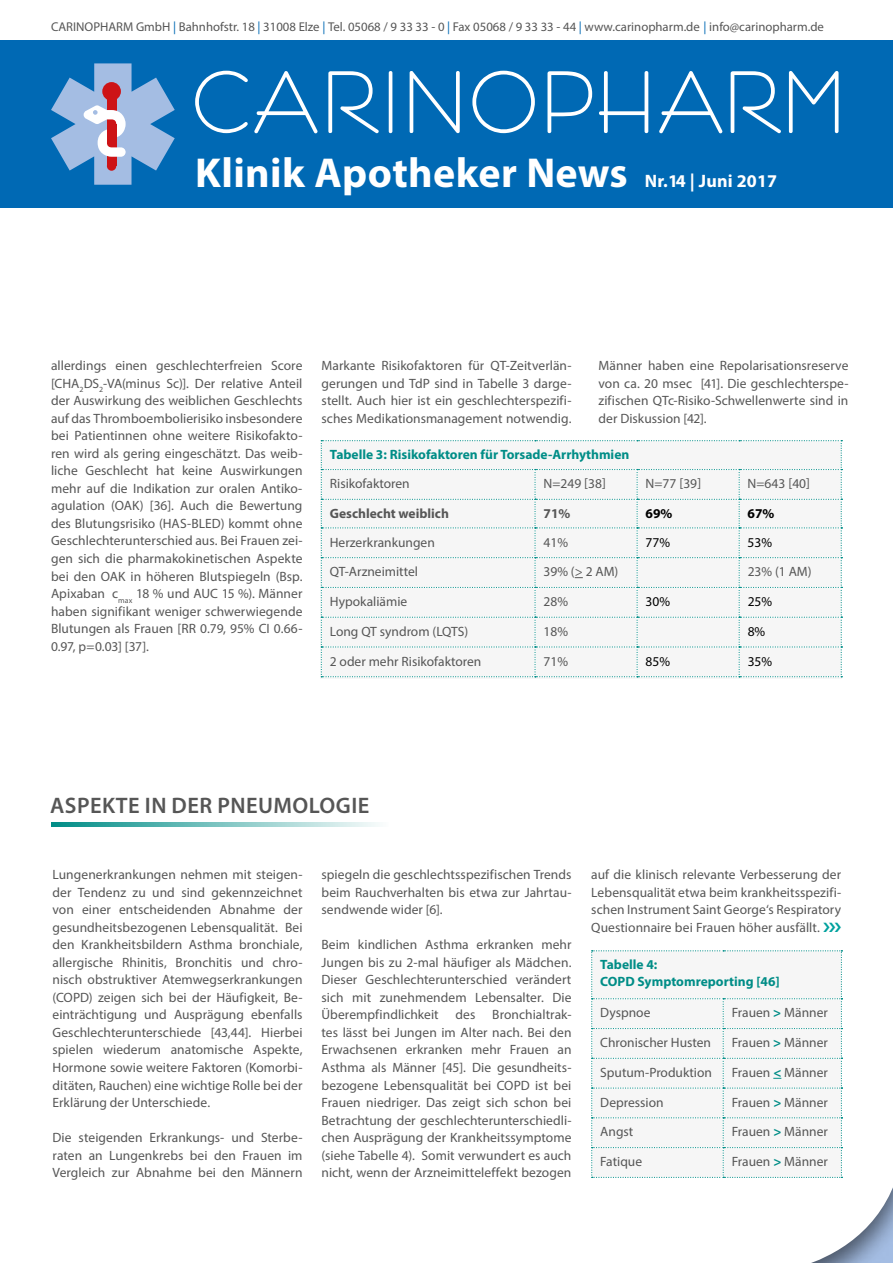
<style>
.page{position:relative;width:893px;height:1263px;background:#fff}
.page>*{position:absolute;margin:0;border:0;box-sizing:border-box;transform-origin:0 0}
.t1{font:700 42px "Myriad Pro";letter-spacing:.01em;color:#fff}
.t2{font:600 22.5px "Myriad Pro";letter-spacing:.02em;color:#565656}
.t3{font:700 18px "Myriad Pro";letter-spacing:.01em;color:#fff}
.t4{font:13.5px/17.5px "Myriad Pro";color:#565656;text-align:justify}
.t5{font:700 13.5px/16.2px "Myriad Pro";color:#008d87}
.t6{font:700 13.5px "Myriad Pro";color:#565656}
.t7{font:13.5px "Myriad Pro";color:#000}
.t8{font:700 13.5px "Myriad Pro";color:#000}
.t9{font:12.75px "Myriad Pro";color:#565656}
.s1{color:#0069b4}
.s2{font-weight:700;color:#008d87}
</style>
<div class="page">
<div style="left:0;top:40px;width:893px;height:167px;background:#0069b4"></div>
<svg style="left:51px;top:63px;width:124px;height:122px"></svg>
<div style="left:107px;top:124px;width:9px;height:19px;background:#cd1316"></div>
<div style="left:107px;top:161px;width:9px;height:10px;background:#cd1316;border-radius:50%"></div>
<svg style="left:195px;top:71px;width:53px;height:62px"></svg>
<svg style="left:254px;top:71px;width:63px;height:62px"></svg>
<svg style="left:328px;top:71px;width:51px;height:62px"></svg>
<svg style="left:389px;top:71px;width:3px;height:62px"></svg>
<svg style="left:410px;top:71px;width:50px;height:62px"></svg>
<svg style="left:472px;top:71px;width:63px;height:62px"></svg>
<svg style="left:547px;top:71px;width:45px;height:62px"></svg>
<svg style="left:599px;top:71px;width:49px;height:62px"></svg>
<svg style="left:659px;top:71px;width:63px;height:62px"></svg>
<svg style="left:731px;top:71px;width:50px;height:62px"></svg>
<svg style="left:789px;top:71px;width:49px;height:62px"></svg>
<div style="left:321px;top:440px;width:521px;height:237px;background:#f6f6f6"></div>
<div style="left:591px;top:950px;width:251px;height:228px;background:#f6f6f6"></div>
<svg style="left:51px;top:822px;width:327px;height:4px"></svg>
<p class="t9" style="left:51px;top:19px;width:774px">CARINOPHARM GmbH <span class="s1">|</span> Bahnhofstr. 18 <span class="s1">|</span> 31008 Elze <span class="s1">|</span> Tel. 05068 / 9 33 33 - 0 <span class="s1">|</span> Fax 05068 / 9 33 33 - 44 <span class="s1">|</span> www.carinopharm.de <span class="s1">|</span> info@carinopharm.de</p>
<h1 class="t1" style="left:195px;top:145px;width:434px">Klinik Apotheker News</h1>
<h3 class="t3" style="left:645px;top:169px;width:134px">Nr.14 | Juni 2017</h3>
<p class="t4" style="left:51px;top:356px;width:253px">allerdings einen geschlechterfreien Score [CHA<sub>2</sub>DS<sub>2</sub>-VA(minus Sc)]. Der relative Anteil der Auswirkung des weiblichen Geschlechts auf das Thromboembolierisiko insbesondere bei Patientinnen ohne weitere Risikofakto&shy;ren wird als gering eingeschätzt. Das weib&shy;liche Geschlecht hat keine Auswirkungen mehr auf die Indikation zur oralen Antiko&shy;agulation (OAK) [36]. Auch die Bewertung des Blutungsrisiko (HAS-BLED) kommt ohne Geschlechterunterschied aus. Bei Frauen zei&shy;gen sich die pharmakokinetischen Aspekte bei den OAK in höheren Blutspiegeln (Bsp.<br>Apixaban c<sub>max</sub> 18 % und AUC 15 %). Männer haben signifikant weniger schwerwiegende Blutungen als Frauen [RR 0.79, 95% CI 0.66- 0.97, p=0.03] [37].</p>
<p class="t4" style="left:321px;top:356px;width:251px">Markante Risikofaktoren für QT-Zeitverlän&shy;gerungen und TdP sind in Tabelle 3 darge&shy;stellt. Auch hier ist ein geschlechterspezifi&shy;sches Medikationsmanagement notwendig.</p>
<p class="t4" style="left:598px;top:356px;width:251px">Männer haben eine Repolarisationsreserve von ca. 20 msec [41]. Die geschlechterspe&shy;zifischen QTc-Risiko-Schwellenwerte sind in der Diskussion [42].</p>
<p class="t5" style="left:330px;top:446px;width:301px">Tabelle 3: Risikofaktoren für Torsade-Arrhythmien</p>
<p class="t4" style="left:330px;top:475px;width:81px">Risikofaktoren</p>
<p class="t4" style="left:543px;top:475px;width:64px">N=249 [38]</p>
<p class="t4" style="left:646px;top:475px;width:57px">N=77 [39]</p>
<p class="t4" style="left:748px;top:475px;width:64px">N=643 [40]</p>
<p class="t6" style="left:330px;top:505px;width:121px">Geschlecht weiblich</p>
<p class="t6" style="left:543px;top:505px;width:28px">71%</p>
<p class="t8" style="left:646px;top:505px;width:28px">69%</p>
<p class="t8" style="left:748px;top:505px;width:28px">67%</p>
<p class="t4" style="left:330px;top:533px;width:107px">Herzerkrankungen</p>
<p class="t4" style="left:543px;top:533px;width:26px">41%</p>
<p class="t7" style="left:646px;top:534px;width:26px">77%</p>
<p class="t7" style="left:748px;top:534px;width:26px">53%</p>
<p class="t4" style="left:330px;top:563px;width:90px">QT-Arzneimittel</p>
<p class="t4" style="left:544px;top:563px;width:76px">39% (&gt; 2 AM)</p>
<p class="t4" style="left:748px;top:563px;width:65px">23% (1 AM)</p>
<p class="t4" style="left:330px;top:592px;width:79px">Hypokaliämie</p>
<p class="t4" style="left:544px;top:592px;width:26px">28%</p>
<p class="t7" style="left:646px;top:593px;width:26px">30%</p>
<p class="t7" style="left:748px;top:593px;width:26px">25%</p>
<p class="t4" style="left:330px;top:622px;width:140px">Long QT syndrom (LQTS)</p>
<p class="t4" style="left:544px;top:622px;width:26px">18%</p>
<p class="t7" style="left:748px;top:623px;width:19px">8%</p>
<p class="t4" style="left:330px;top:652px;width:153px">2 oder mehr Risikofaktoren</p>
<p class="t4" style="left:544px;top:652px;width:26px">71%</p>
<p class="t7" style="left:646px;top:653px;width:26px">85%</p>
<p class="t7" style="left:748px;top:653px;width:26px">35%</p>
<h2 class="t2" style="left:50px;top:791px;width:321px">ASPEKTE IN DER PNEUMOLOGIE</h2>
<p class="t4" style="left:53px;top:865px;width:251px">Lungenerkrankungen nehmen mit steigen&shy;der Tendenz zu und sind gekennzeichnet von einer entscheidenden Abnahme der gesundheitsbezogenen Lebensqualität. Bei den Krankheitsbildern Asthma bronchiale, allergische Rhinitis, Bronchitis und chro&shy;nisch obstruktiver Atemwegserkrankungen (COPD) zeigen sich bei der Häufigkeit, Be&shy;einträchtigung und Ausprägung ebenfalls Geschlechterunterschiede [43,44]. Hierbei spielen wiederum anatomische Aspekte, Hormone sowie weitere Faktoren (Komorbi&shy;ditäten, Rauchen) eine wichtige Rolle bei der Erklärung der Unterschiede.</p>
<p class="t4" style="left:53px;top:1129px;width:251px">Die steigenden Erkrankungs- und Sterbe&shy;raten an Lungenkrebs bei den Frauen im Vergleich zur Abnahme bei den Männern</p>
<p class="t4" style="left:321px;top:865px;width:251px">spiegeln die geschlechtsspezifischen Trends beim Rauchverhalten bis etwa zur Jahrtau&shy;sendwende wider [6].</p>
<p class="t4" style="left:321px;top:936px;width:251px">Beim kindlichen Asthma erkranken mehr Jungen bis zu 2-mal häufiger als Mädchen.<br>Dieser Geschlechterunterschied verändert sich mit zunehmendem Lebensalter. Die Überempfindlichkeit</p>
<p class="t4" style="left:321px;top:1006px;width:251px;text-indent:134px">des Bronchialtrak&shy;tes lässt bei Jungen im Alter nach. Bei den Erwachsenen erkranken mehr Frauen an Asthma als Männer [45]. Die gesundheits&shy;bezogene Lebensqualität bei COPD ist bei Frauen niedriger. Das zeigt sich schon bei Betrachtung der geschlechterunterschiedli&shy;chen Ausprägung der Krankheitssymptome (siehe Tabelle 4). Somit verwundert es auch nicht, wenn der Arzneimitteleffekt bezogen</p>
<p class="t4" style="left:591px;top:865px;width:251px">auf die klinisch relevante Verbesserung der Lebensqualität etwa beim krankheitsspezifi&shy;schen Instrument Saint George‘s Respiratory Questionnaire bei Frauen höher ausfällt.</p>
<p class="t5" style="left:600px;top:956px;width:181px">Tabelle 4:<br>COPD Symptomreporting [46]</p>
<p class="t4" style="left:600px;top:1004px;width:52px">Dyspnoe</p>
<p class="t4" style="left:732px;top:1004px;width:98px">Frauen <span class="s2">&gt;</span> Männer</p>
<p class="t4" style="left:600px;top:1034px;width:112px">Chronischer Husten</p>
<p class="t4" style="left:732px;top:1034px;width:98px">Frauen <span class="s2">&gt;</span> Männer</p>
<p class="t4" style="left:600px;top:1063px;width:113px">Sputum-Produktion</p>
<p class="t4" style="left:732px;top:1063px;width:98px">Frauen <span class="s2">&lt;</span> Männer</p>
<p class="t4" style="left:600px;top:1093px;width:65px">Depression</p>
<p class="t4" style="left:732px;top:1093px;width:98px">Frauen <span class="s2">&gt;</span> Männer</p>
<p class="t4" style="left:600px;top:1123px;width:35px">Angst</p>
<p class="t4" style="left:732px;top:1123px;width:98px">Frauen <span class="s2">&gt;</span> Männer</p>
<p class="t4" style="left:600px;top:1153px;width:43px">Fatique</p>
<p class="t4" style="left:732px;top:1153px;width:98px">Frauen <span class="s2">&gt;</span> Männer</p>
</div>
